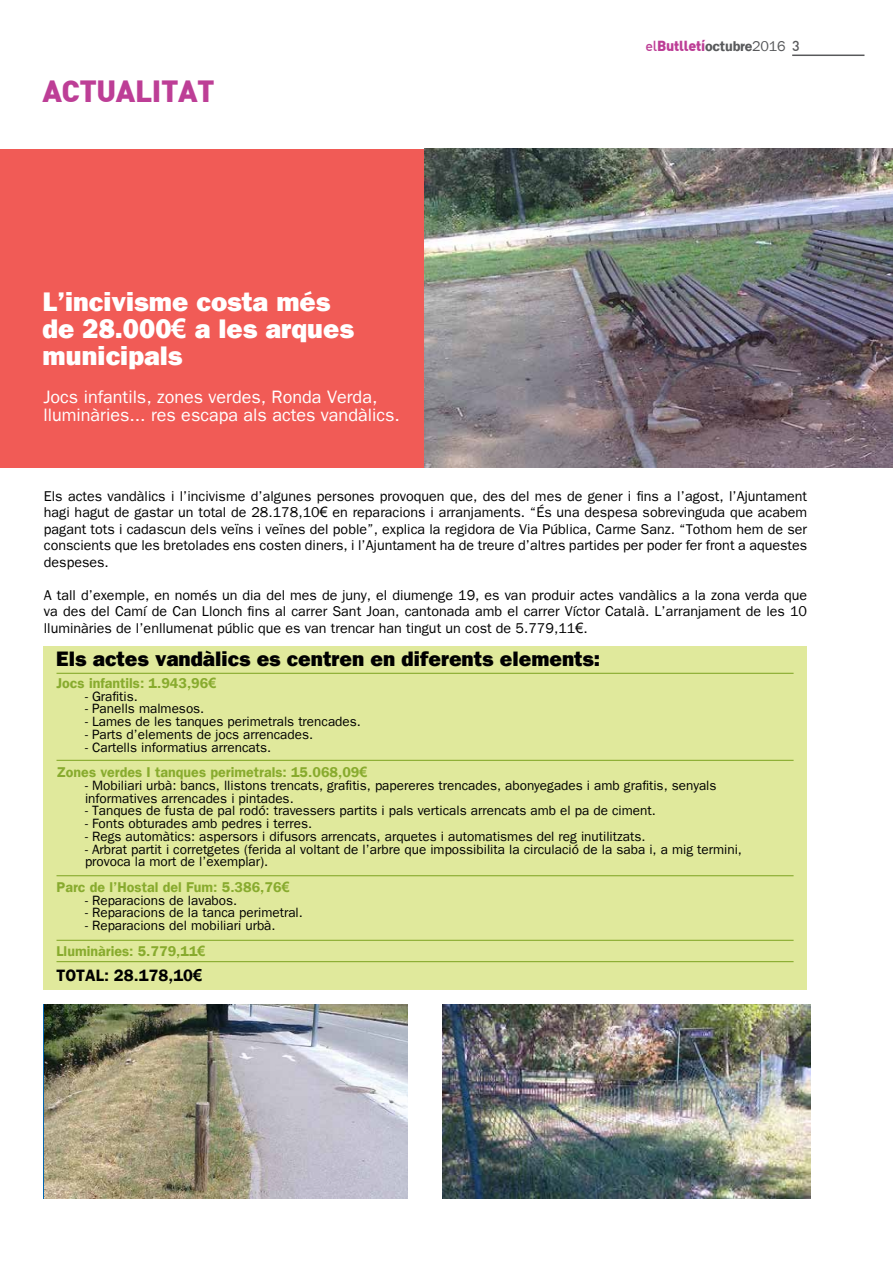
<style>
.page{position:relative;width:893px;height:1263px;background:#fff}
.page>*{position:absolute;margin:0;border:0;box-sizing:border-box;transform-origin:0 0}
.t1{font:900 30px "DIN";letter-spacing:-.015em;color:#bd3e96}
.t2{font:800 27px/27px "Franklin Gothic";color:#fff}
.t3{font:800 21px "Franklin Gothic";color:#000}
.t4{font:18px/18px "Franklin Gothic";color:#fff}
.t5{font:600 16.5px "Franklin Gothic";color:#000}
.t6{font:14.25px/16.5px "Franklin Gothic";color:#000;text-align:justify}
.t7{font:600 14.25px "Franklin Gothic";color:#88ab2e}
.t8{font:900 14.25px "DIN";letter-spacing:-.015em;color:#bd3e96}
.t9{font:13.5px/12.8px "Franklin Gothic";color:#000}
.s1{font-family:"Arial";font-weight:700}
.s2{font-weight:500}
.s3{font-family:"Franklin Gothic";font-weight:600;color:#58595b}
.s4{font-family:"Franklin Gothic";font-weight:400;color:#58595b}
.s5{font-weight:500;color:#58595b}
.s6{font-family:"Arial"}
</style>
<div class="page">
<hr style="left:792px;top:55px;width:72px;height:1px;background:#58595b">
<div style="left:0;top:149px;width:429px;height:319px;background:#f15b56"></div>
<img style="left:425px;top:148px;width:468px;height:320px">
<img style="left:44px;top:1004px;width:363px;height:194px">
<img style="left:443px;top:1004px;width:368px;height:194px">
<div style="left:43px;top:646px;width:764px;height:344px;background:#e0e99c"></div>
<hr style="left:57px;top:760px;width:737px;height:1px;background:#88ab2e">
<hr style="left:57px;top:875px;width:737px;height:1px;background:#88ab2e">
<hr style="left:57px;top:940px;width:737px;height:1px;background:#88ab2e">
<hr style="left:57px;top:961px;width:737px;height:1px;background:#88ab2e">
<hr style="left:57px;top:673px;width:737px;height:1px;background:#88ab2e">
<h1 class="t1" style="left:43px;top:71px;width:174px">ACTUALITAT</h1>
<h2 class="t2" style="left:43px;top:289px;width:313px">L’incivisme costa més de 28.000<span class="s1">€</span> a les arques municipals</h2>
<p class="t4" style="left:43px;top:388px;width:358px">Jocs infantils, zones verdes, Ronda Verda, lluminàries... res escapa als actes vandàlics.</p>
<p class="t8" style="left:645px;top:36px;width:156px"><span class="s2">el</span>Butlletí<span class="s3">octubre</span><span class="s4">2016</span> <span class="s5">3</span></p>
<p class="t6" style="left:44px;top:488px;width:765px">Els actes vandàlics i l’incivisme d’algunes persones provoquen que, des del mes de gener i fins a l’agost, l’Ajuntament hagi hagut de gastar un total de 28.178,10<span class="s6">€</span> en reparacions i arranjaments. “És una despesa sobrevinguda que acabem pagant tots i cadascun dels veïns i veïnes del poble”, explica la regidora de Via Pública, Carme Sanz. “Tothom hem de ser conscients que les bretolades ens costen diners, i l’Ajuntament ha de treure d’altres partides per poder fer front a aquestes despeses.</p>
<p class="t6" style="left:44px;top:587px;width:765px">A tall d’exemple, en només un dia del mes de juny, el diumenge 19, es van produir actes vandàlics a la zona verda que va des del Camí de Can Llonch fins al carrer Sant Joan, cantonada amb el carrer Víctor Català. L’arranjament de les 10 lluminàries de l’enllumenat públic que es van trencar han tingut un cost de 5.779,11<span class="s6">€</span>.</p>
<h3 class="t3" style="left:56px;top:646px;width:545px">Els actes vandàlics es centren en diferents elements:</h3>
<p class="t7" style="left:57px;top:675px;width:161px">Jocs infantils: 1.943,96<span class="s1">€</span></p>
<p class="t9" style="left:85px;top:690px;width:54px">- Grafitis.</p>
<p class="t9" style="left:85px;top:702px;width:121px">- Panells malmesos.</p>
<p class="t9" style="left:85px;top:715px;width:277px">- Lames de les tanques perimetrals trencades.</p>
<p class="t9" style="left:85px;top:728px;width:230px">- Parts d’elements de jocs arrencades.</p>
<p class="t9" style="left:85px;top:741px;width:188px">- Cartells informatius arrencats.</p>
<p class="t7" style="left:57px;top:764px;width:312px">Zones verdes I tanques perimetrals: 15.068,09<span class="s1">€</span></p>
<p class="t9" style="left:85px;top:779px;width:633px">- Mobiliari urbà: bancs, llistons trencats, grafitis, papereres trencades, abonyegades i amb grafitis, senyals informatives arrencades i pintades.</p>
<p class="t9" style="left:85px;top:804px;width:572px">- Tanques de fusta de pal rodó: travessers partits i pals verticals arrencats amb el pa de ciment.</p>
<p class="t9" style="left:85px;top:817px;width:229px">- Fonts obturades amb pedres i terres.</p>
<p class="t9" style="left:85px;top:830px;width:562px">- Regs automàtics: aspersors i difusors arrencats, arquetes i automatismes del reg inutilitzats.</p>
<p class="t9" style="left:85px;top:843px;width:658px">- Arbrat partit i corretgetes (ferida al voltant de l’arbre que impossibilita la circulació de la saba i, a mig termini, provoca la mort de l’exemplar).</p>
<p class="t7" style="left:57px;top:879px;width:235px">Parc de l’Hostal del Fum: 5.386,76<span class="s1">€</span></p>
<p class="t9" style="left:85px;top:894px;width:154px">- Reparacions de lavabos.</p>
<p class="t9" style="left:85px;top:906px;width:219px">- Reparacions de la tanca perimetral.</p>
<p class="t9" style="left:85px;top:919px;width:192px">- Reparacions del mobiliari urbà.</p>
<p class="t7" style="left:57px;top:942px;width:150px">Lluminàries: 5.779,11<span class="s1">€</span></p>
<p class="t5" style="left:57px;top:966px;width:147px">TOTAL: 28.178,10<span class="s1">€</span></p>
</div>
